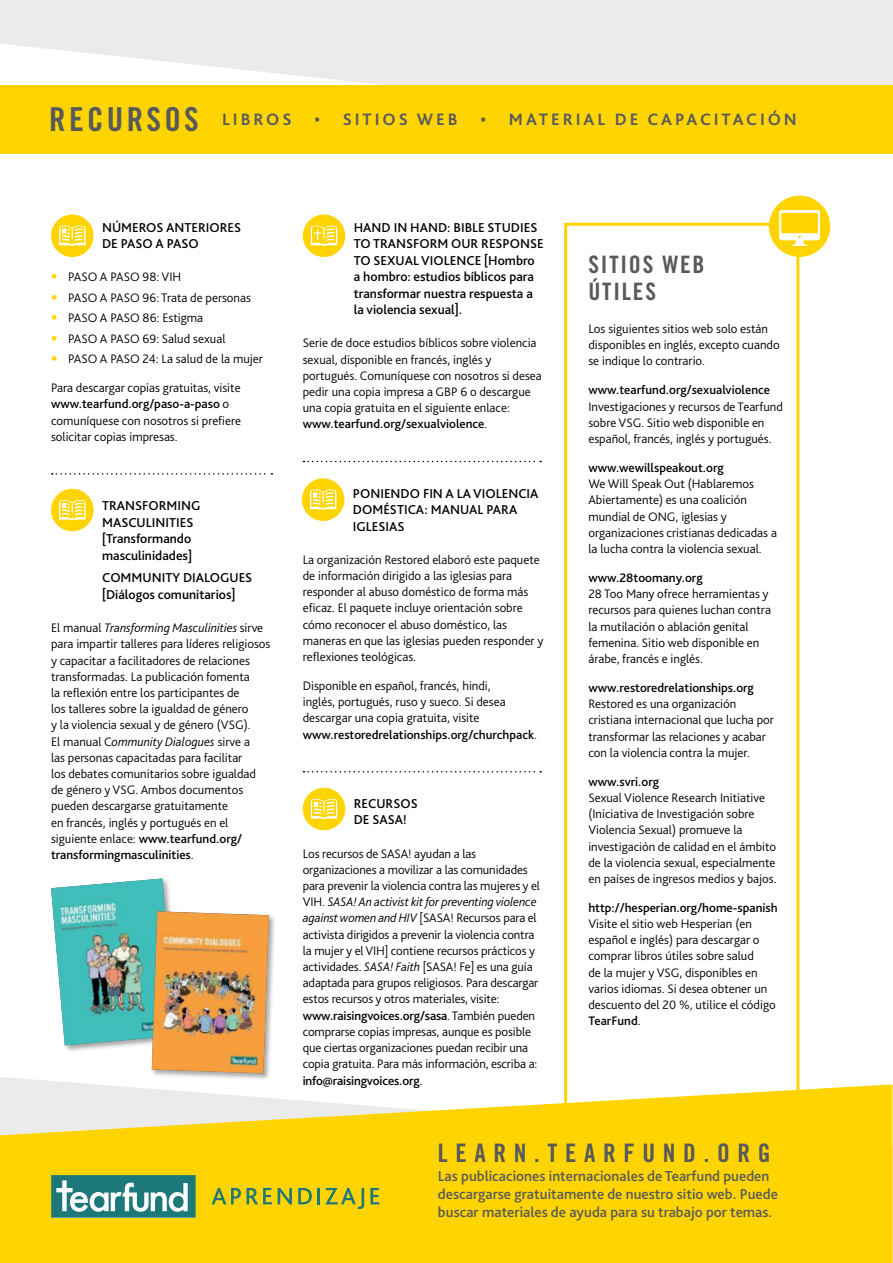
<style>
.page{position:relative;width:893px;height:1263px;background:#fff}
.page>*{position:absolute;margin:0;border:0;box-sizing:border-box;transform-origin:0 0}
.t1{font:33px "Trade Gothic Bold Cond Twenty";letter-spacing:.1em;color:#58595b}
.t2{font:25.5px "Trade Gothic Bold Cond Twenty";letter-spacing:.3em;color:#58595b}
.t3{font:24px/27px "Trade Gothic Bold Cond Twenty";letter-spacing:.075em;color:#58595b}
.t4{font:700 17.25px "Bliss Pro";letter-spacing:.17em;color:#58595b}
.t5{font:500 15px/18px "Bliss Pro";color:#58595b}
.t6{font:500 13.5px/16.5px "Bliss Pro";color:#000}
.t7{font:300 12.9px/16.2px "Bliss Pro";color:#000}
.t8{font:500 12.9px "Bliss Pro";color:#000}
.s1{font-family:"Trade Gothic Bold Cond Twenty";font-weight:400;color:#ffd400}
.s2{font-weight:500}
.s3{font-style:italic}
</style>
<div class="page">
<svg style="left:0;top:0;width:893px;height:210px;fill:#ebebec"></svg>
<svg style="left:303px;top:461px;width:238px;height:1px"></svg>
<svg style="left:303px;top:771px;width:238px;height:1px"></svg>
<svg style="left:52px;top:473px;width:220px;height:2px"></svg>
<div style="left:151px;top:910px;width:125px;height:171px;background:#000;opacity:.35"></div>
<img style="left:51px;top:878px;width:218px;height:195px">
<img style="left:152px;top:911px;width:117px;height:162px">
<div style="left:51px;top:214px;width:43px;height:43px;background:#ffd400;border-radius:50%"></div>
<svg style="left:59px;top:226px;width:27px;height:20px"></svg>
<div style="left:303px;top:788px;width:42px;height:42px;background:#ffd400;border-radius:50%"></div>
<svg style="left:311px;top:799px;width:26px;height:20px"></svg>
<div style="left:51px;top:489px;width:43px;height:42px;background:#ffd400;border-radius:50%"></div>
<svg style="left:59px;top:500px;width:27px;height:20px"></svg>
<div style="left:302px;top:478px;width:42px;height:43px;background:#ffd400;border-radius:50%"></div>
<svg style="left:310px;top:489px;width:26px;height:21px"></svg>
<div style="left:564px;top:223px;width:235px;height:910px;border:3px solid #ffd400"></div>
<div style="left:303px;top:214px;width:42px;height:43px;background:#ffd400;border-radius:50%"></div>
<svg style="left:311px;top:226px;width:26px;height:20px"></svg>
<div style="left:769px;top:196px;width:61px;height:61px;background:#ffd400;border-radius:50%"></div>
<svg style="left:779px;top:210px;width:41px;height:36px"></svg>
<div style="left:0;top:85px;width:893px;height:68px;background:#ffd400"></div>
<svg style="left:0;top:1084px;width:892px;height:179px;background:#fdd92c"></svg>
<svg style="left:0;top:1175px;width:800px;height:43px;background:#dcc820"></svg>
<h1 class="t1" style="left:49px;top:99px;width:151px">RECURSOS</h1>
<h3 class="t4" style="left:222px;top:109px;width:71px">LIBROS</h3>
<h3 class="t4" style="left:314px;top:109px;width:144px">• SITIOS WEB</h3>
<h3 class="t4" style="left:480px;top:109px;width:318px">• MATERIAL DE CAPACITACIÓN</h3>
<p class="t6" style="left:102px;top:219px;width:141px">NÚMEROS ANTERIORES<br>DE PASO A PASO</p>
<p class="t7" style="left:51px;top:269px;width:132px"><span class="s1">•</span> PASO A PASO 98: VIH</p>
<p class="t7" style="left:51px;top:289px;width:201px"><span class="s1">•</span> PASO A PASO 96: Trata de personas</p>
<p class="t7" style="left:51px;top:310px;width:154px"><span class="s1">•</span> PASO A PASO 86: Estigma</p>
<p class="t7" style="left:51px;top:330px;width:176px"><span class="s1">•</span> PASO A PASO 69: Salud sexual</p>
<p class="t7" style="left:51px;top:350px;width:214px"><span class="s1">•</span> PASO A PASO 24: La salud de la mujer</p>
<p class="t7" style="left:51px;top:379px;width:191px">Para descargar copias gratuitas, visite <span class="s2">www.tearfund.org/paso-a-paso</span> o comuníquese con nosotros si prefiere solicitar copias impresas.</p>
<p class="t6" style="left:102px;top:497px;width:100px">TRANSFORMING<br>MASCULINITIES [Transformando masculinidades]</p>
<p class="t6" style="left:102px;top:570px;width:152px">COMMUNITY DIALOGUES [Diálogos comunitarios]</p>
<p class="t7" style="left:51px;top:619px;width:221px">El manual <span class="s3">Transforming Masculinities</span> sirve para impartir talleres para líderes religiosos y capacitar a facilitadores de relaciones transformadas. La publicación fomenta<br>la reflexión entre los participantes de<br>los talleres sobre la igualdad de género<br>y la violencia sexual y de género (VSG).<br>El manual C<span class="s3">ommunity Dialogues</span> sirve a<br>las personas capacitadas para facilitar<br>los debates comunitarios sobre igualdad de género y VSG. Ambos documentos pueden descargarse gratuitamente<br>en francés, inglés y portugués en el siguiente enlace: <span class="s2">www.tearfund.org/ transformingmasculinities</span>.</p>
<p class="t6" style="left:354px;top:219px;width:191px">HAND IN HAND: BIBLE STUDIES<br>TO TRANSFORM OUR RESPONSE<br>TO SEXUAL VIOLENCE [Hombro a hombro: estudios bíblicos para transformar nuestra respuesta a la violencia sexual].</p>
<p class="t7" style="left:303px;top:335px;width:241px">Serie de doce estudios bíblicos sobre violencia sexual, disponible en francés, inglés y portugués. Comuníquese con nosotros si desea pedir una copia impresa a GBP 6 o descargue una copia gratuita en el siguiente enlace: <span class="s2">www.tearfund.org/sexualviolence</span>.</p>
<p class="t6" style="left:353px;top:485px;width:187px">PONIENDO FIN A LA VIOLENCIA<br>DOMÉSTICA: MANUAL PARA<br>IGLESIAS</p>
<p class="t7" style="left:303px;top:551px;width:242px">La organización Restored elaboró este paquete de información dirigido a las iglesias para responder al abuso doméstico de forma más eficaz. El paquete incluye orientación sobre cómo reconocer el abuso doméstico, las maneras en que las iglesias pueden responder y reflexiones teológicas.</p>
<p class="t7" style="left:303px;top:677px;width:236px">Disponible en español, francés, hindi,<br>inglés, portugués, ruso y sueco. Si desea descargar una copia gratuita, visite <span class="s2">www.restoredrelationships.org/churchpack</span>.</p>
<p class="t6" style="left:354px;top:795px;width:65px">RECURSOS<br>DE SASA!</p>
<p class="t7" style="left:303px;top:845px;width:239px">Los recursos de SASA! ayudan a las organizaciones a movilizar a las comunidades para prevenir la violencia contra las mujeres y el VIH. <span class="s3">SASA! An activist kit for preventing violence against women and HIV</span> [SASA! Recursos para el activista dirigidos a prevenir la violencia contra la mujer y el VIH] contiene recursos prácticos y actividades. <span class="s3">SASA! Faith</span> [SASA! Fe] es una guía adaptada para grupos religiosos. Para descargar estos recursos y otros materiales, visite: <span class="s2">www.raisingvoices.org/sasa</span>. También pueden comprarse copias impresas, aunque es posible que ciertas organizaciones puedan recibir una copia gratuita. Para más información, escriba a: <span class="s2">info@raisingvoices.org</span>.</p>
<h3 class="t3" style="left:588px;top:251px;width:118px">SITIOS WEB<br>ÚTILES</h3>
<p class="t7" style="left:588px;top:320px;width:193px">Los siguientes sitios web solo están disponibles en inglés, excepto cuando se indique lo contrario.</p>
<p class="t8" style="left:588px;top:382px;width:183px">www.tearfund.org/sexualviolence</p>
<p class="t7" style="left:588px;top:398px;width:196px">Investigaciones y recursos de Tearfund sobre VSG. Sitio web disponible en español, francés, inglés y portugués.</p>
<p class="t8" style="left:588px;top:460px;width:137px">www.wewillspeakout.org</p>
<p class="t7" style="left:588px;top:475px;width:190px">We Will Speak Out (Hablaremos<br>Abiertamente) es una coalición mundial de ONG, iglesias y organizaciones cristianas dedicadas a la lucha contra la violencia sexual.</p>
<p class="t8" style="left:588px;top:570px;width:116px">www.28toomany.org</p>
<p class="t7" style="left:588px;top:585px;width:184px">28 Too Many ofrece herramientas y recursos para quienes luchan contra la mutilación o ablación genital femenina. Sitio web disponible en árabe, francés e inglés.</p>
<p class="t8" style="left:588px;top:680px;width:167px">www.restoredrelationships.org</p>
<p class="t7" style="left:588px;top:695px;width:187px">Restored es una organización cristiana internacional que lucha por transformar las relaciones y acabar con la violencia contra la mujer.</p>
<p class="t8" style="left:588px;top:773px;width:72px">www.svri.org</p>
<p class="t7" style="left:588px;top:789px;width:190px">Sexual Violence Research Initiative (Iniciativa de Investigación sobre Violencia Sexual) promueve la investigación de calidad en el ámbito de la violencia sexual, especialmente en países de ingresos medios y bajos.</p>
<p class="t8" style="left:588px;top:899px;width:191px">http://hesperian.org/home-spanish</p>
<p class="t7" style="left:588px;top:915px;width:189px">Visite el sitio web Hesperian (en español e inglés) para descargar o comprar libros útiles sobre salud<br>de la mujer y VSG, disponibles en varios idiomas. Si desea obtener un descuento del 20 %, utilice el código<br><span class="s2">TearFund</span>.</p>
<h2 class="t2" style="left:438px;top:1137px;width:334px">LEARN.TEARFUND.ORG</h2>
<p class="t5" style="left:438px;top:1167px;width:341px">Las publicaciones internacionales de Tearfund pueden descargarse gratuitamente de nuestro sitio web. Puede buscar materiales de ayuda para su trabajo por temas.</p>
</div>
